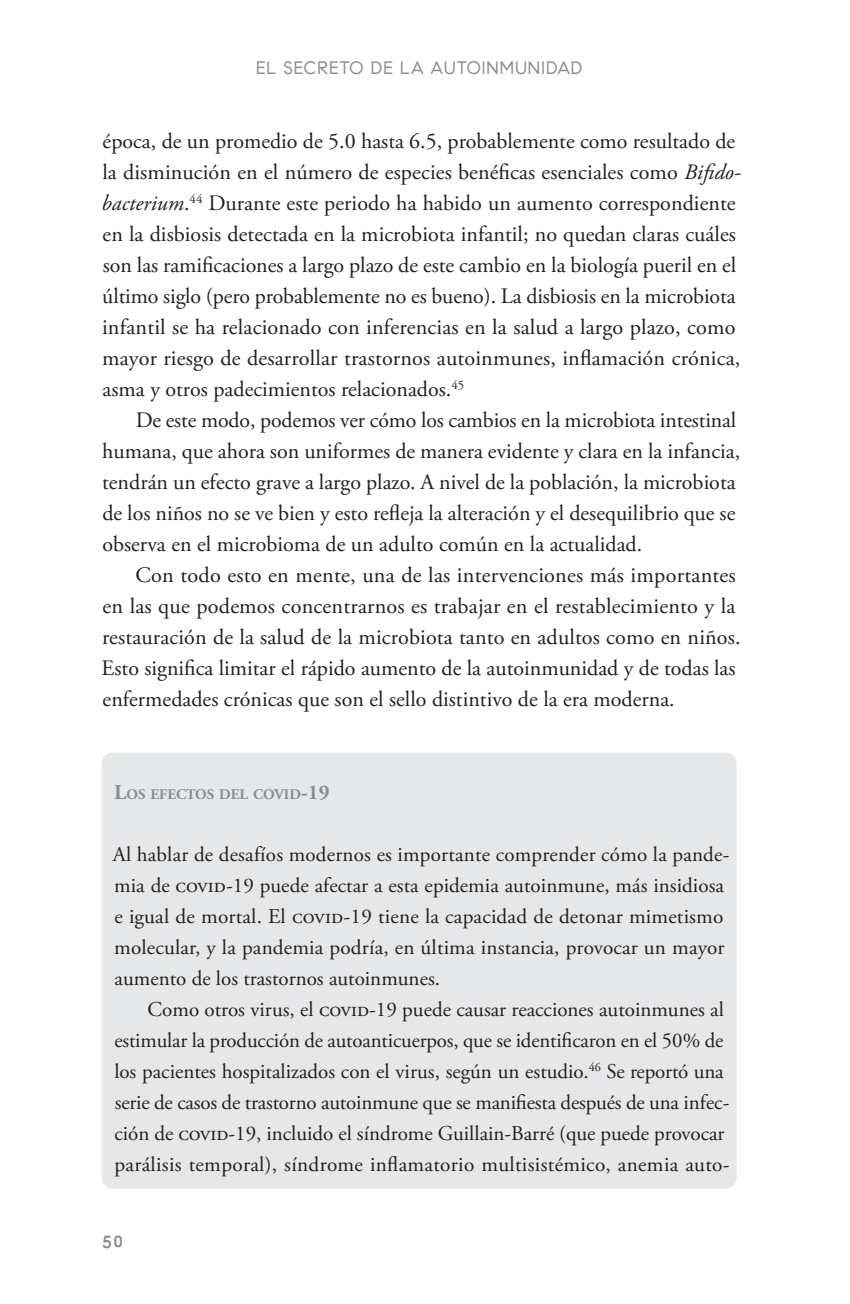
<style>
.page{position:relative;width:850px;height:1304px;background:#fff}
.page>*{position:absolute;margin:0;border:0;box-sizing:border-box;transform-origin:0 0}
.t1{font:22px/31px "Adobe Garamond Pro";color:#231f20}
.RECUADRO_TEXTO02{font:21px/31px "Adobe Garamond Pro";color:#231f20}
.RECUADRO_TEXTO01{font:21px/31px "Adobe Garamond Pro";color:#231f20}
.t2{font:18px "Compass Sans";letter-spacing:.03em;color:#8a8c8f}
.t3{font:500 18px "Compass Sans";color:#8a8c8f}
.RECUADRO_S1{font:700 14.6px "Adobe Garamond Pro";color:#8a8c8f}
.s1{font-style:italic}
.s2{font-size:21px}
</style>
<div class="page">
<div style="left:101px;top:752px;width:635px;height:436px;background:#e6e7e9;border-radius:11px"></div>
<p class="t2" style="left:256px;top:57px;width:328px">EL SECRETO DE LA AUTOINMUNIDAD</p>
<p class="t1" style="left:102px;top:126px;width:641px">época, de un promedio de 5.0 hasta 6.5, probablemente como resultado de la disminución en el número de especies benéficas esenciales como <span class="s1">Bifido&shy;bacterium</span>. <sup>44</sup> Durante este periodo ha habido un aumento correspondiente en la disbiosis detectada en la microbiota infantil; no quedan claras cuáles son las ramificaciones a largo plazo de este cambio en la biología pueril en el último siglo (pero probablemente no es bueno). La disbiosis en la microbiota infantil se ha relacionado con inferencias en la salud a largo plazo, como mayor riesgo de desarrollar trastornos autoinmunes, inflamación crónica, asma y otros padecimientos relacionados. <sup>45</sup></p>
<p class="t1" style="left:102px;top:405px;width:639px;text-indent:34px">De este modo, podemos ver cómo los cambios en la microbiota intestinal humana, que ahora son uniformes de manera evidente y clara en la infancia, tendrán un efecto grave a largo plazo. A nivel de la población, la microbiota de los niños no se ve bien y esto refleja la alteración y el desequilibrio que se observa en el microbioma de un adulto común en la actualidad.</p>
<p class="t1" style="left:102px;top:560px;width:637px;text-align:justify;text-indent:34px">Con todo esto en mente, una de las intervenciones más importantes en las que podemos concentrarnos es trabajar en el restablecimiento y la restauración de la salud de la microbiota tanto en adultos como en niños.<br>Esto significa limitar el rápido aumento de la autoinmunidad y de todas las enfermedades crónicas que son el sello distintivo de la era moderna.</p>
<p class="RECUADRO_S1" style="left:114px;top:786px;width:217px"><span class="s2">L</span>OS EFECTOS DEL COVID<span class="s2">-19</span></p>
<p class="RECUADRO_TEXTO01" style="left:113px;top:840px;width:618px">Al hablar de desafíos modernos es importante comprender cómo la pande&shy;mia de covid-19 puede afectar a esta epidemia autoinmune, más insidiosa e igual de mortal. El covid-19 tiene la capacidad de detonar mimetismo molecular, y la pandemia podría, en última instancia, provocar un mayor aumento de los trastornos autoinmunes.</p>
<p class="RECUADRO_TEXTO02" style="left:114px;top:995px;width:616px;text-indent:33px">Como otros virus, el covid-19 puede causar reacciones autoinmunes al estimular la producción de autoanticuerpos, que se identificaron en el 50% de los pacientes hospitalizados con el virus, según un estudio. <sup>46</sup> Se reportó una serie de casos de trastorno autoinmune que se manifiesta después de una infec&shy;ción de covid-19, incluido el síndrome Guillain-Barré (que puede provocar parálisis temporal), síndrome inflamatorio multisistémico, anemia auto-</p>
<p class="t3" style="left:101px;top:1230px;width:24px">50</p>
</div>
